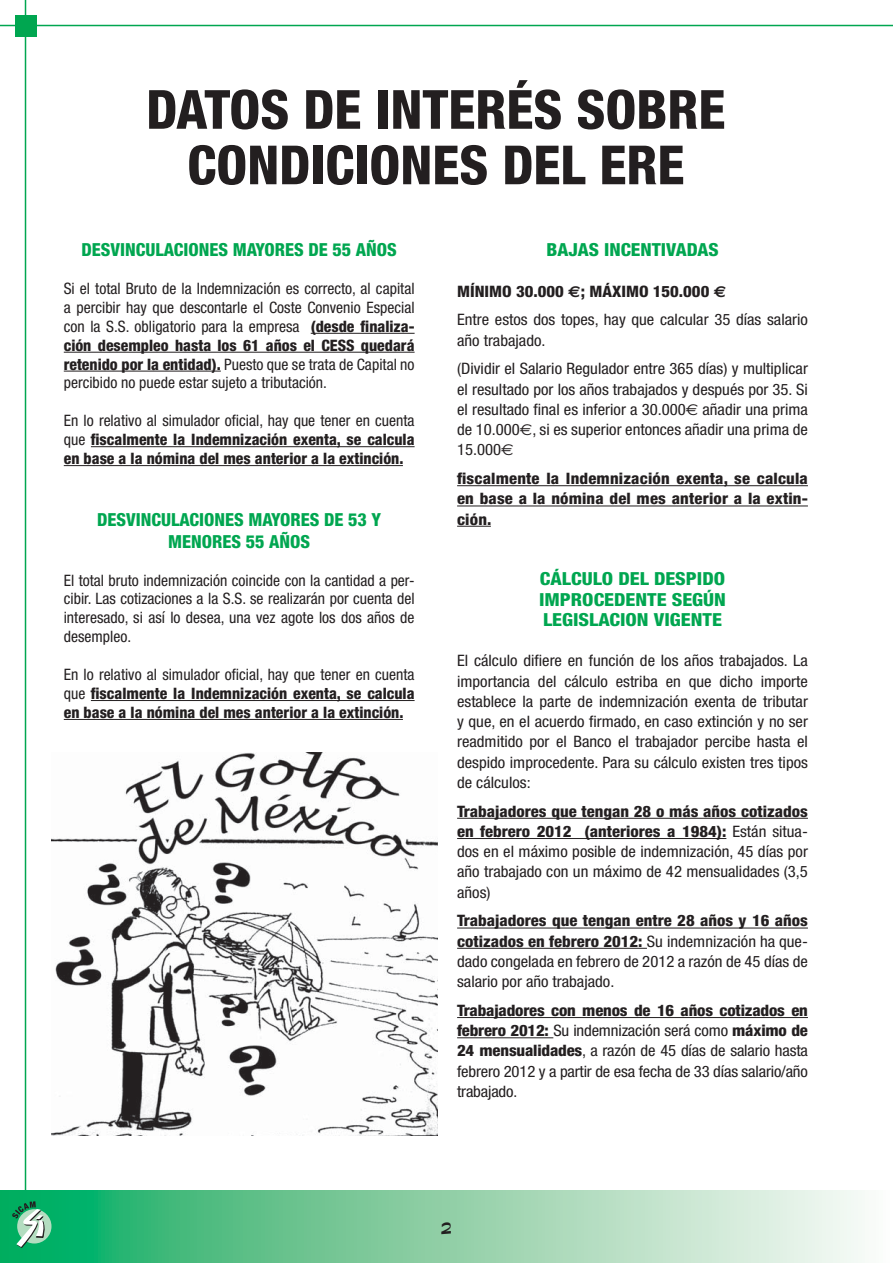
<style>
.page{position:relative;width:893px;height:1263px;background:#fff}
.page>*{position:absolute;margin:0;border:0;box-sizing:border-box;transform-origin:0 0}
.t1{font:800 condensed 54px/55.5px "Helvetica Neue";color:#231f20;text-align:center}
.t2{font:800 condensed 18px/21.6px "Helvetica Neue";color:#00a650;text-align:center}
.t3{font:800 condensed 18px/20.2px "Helvetica Neue";color:#00a650;text-align:justify;scale:1.1 1}
.t4{font:800 condensed 18px "Helvetica Neue";color:#00a650;scale:1.06 1}
.t5{font:18px "Graphite MM 512 523";color:#231f20}
.t6{font:condensed 15.75px/20.2px "Helvetica Neue";color:#231f20;text-align:justify;scale:1.06 1}
.t7{font:condensed 15.75px/18.9px "Helvetica Neue";color:#231f20;text-align:justify}
.t8{font:800 condensed 15.75px/18.9px "Helvetica Neue";color:#231f20;text-align:justify}
.t9{font:800 condensed 15.75px/20.2px "Helvetica Neue";color:#231f20;text-align:justify;scale:1.06 1}
.s1{font-weight:800}
.s2{font-weight:400}
.s3{font-family:"Euro Sans";font-weight:700;font-stretch:normal}
.s4{font-family:"Euro Sans";font-stretch:normal}
</style>
<div class="page">
<div style="left:15px;top:15px;width:21px;height:21px;background:#00a650"></div>
<hr style="left:25px;top:0;width:1px;height:1262px;background:#00a650">
<hr style="left:0;top:25px;width:893px;height:1px;background:#00a650">
<svg style="left:0;top:1191px;width:862px;height:71px;background:#88d0a8"></svg>
<div style="left:17px;top:1209px;width:34px;height:34px;background:#b3ddc0;border-radius:50%"></div>
<svg style="left:12px;top:1201px;width:34px;height:47px"></svg>
<img style="left:51px;top:753px;width:386px;height:382px">
<hr style="left:311px;top:333px;width:104px;height:1px;background:#231f20">
<hr style="left:64px;top:352px;width:351px;height:1px;background:#231f20">
<hr style="left:64px;top:371px;width:157px;height:1px;background:#231f20">
<hr style="left:91px;top:446px;width:324px;height:1px;background:#231f20">
<hr style="left:64px;top:465px;width:339px;height:1px;background:#231f20">
<hr style="left:91px;top:700px;width:324px;height:1px;background:#231f20">
<hr style="left:64px;top:719px;width:339px;height:1px;background:#231f20">
<hr style="left:457px;top:485px;width:351px;height:1px;background:#231f20">
<hr style="left:457px;top:506px;width:351px;height:1px;background:#231f20">
<hr style="left:457px;top:526px;width:34px;height:1px;background:#231f20">
<hr style="left:457px;top:818px;width:351px;height:1px;background:#231f20">
<hr style="left:457px;top:838px;width:269px;height:1px;background:#231f20">
<hr style="left:457px;top:928px;width:351px;height:1px;background:#231f20">
<hr style="left:457px;top:948px;width:190px;height:1px;background:#231f20">
<hr style="left:457px;top:1017px;width:351px;height:1px;background:#231f20">
<hr style="left:457px;top:1037px;width:96px;height:1px;background:#231f20">
<h1 class="t1" style="left:146px;top:86px;width:581px">DATOS DE INTERÉS SOBRE<br>CONDICIONES DEL ERE</h1>
<p class="t2" style="left:81px;top:240px;width:317px">DESVINCULACIONES MAYORES DE 55 AÑOS</p>
<p class="t7" style="left:64px;top:280px;width:352px">Si el total Bruto de la Indemnización es correcto, al capital a percibir hay que descontarle el Coste Convenio Especial con la S.S. obligatorio para la empresa <span class="s1">(desde finaliza&shy;ción desempleo hasta los 61 años el CESS quedará retenido por la entidad).</span> Puesto que se trata de Capital no percibido no puede estar sujeto a tributación.</p>
<p class="t8" style="left:64px;top:412px;width:352px"><span class="s2">En lo relativo al simulador oficial, hay que tener en cuenta que</span> fiscalmente la Indemnización exenta, se calcula en base a la nómina del mes anterior a la extinción.</p>
<p class="t2" style="left:97px;top:510px;width:286px">DESVINCULACIONES MAYORES DE 53 Y<br>MENORES 55 AÑOS</p>
<p class="t7" style="left:64px;top:572px;width:352px">El total bruto indemnización coincide con la cantidad a per&shy;cibir. Las cotizaciones a la S.S. se realizarán por cuenta del interesado, si así lo desea, una vez agote los dos años de desempleo.</p>
<p class="t8" style="left:64px;top:666px;width:352px"><span class="s2">En lo relativo al simulador oficial, hay que tener en cuenta que</span> fiscalmente la Indemnización exenta, se calcula en base a la nómina del mes anterior a la extinción.</p>
<p class="t4" style="left:546px;top:243px;width:164px">BAJAS INCENTIVADAS</p>
<p class="t6" style="left:457px;top:278px;width:332px;line-height:28.8px"><span class="s1">MÍNIMO 30.000</span> <span class="s3">€</span><span class="s1">; MÁXIMO 150.000</span> <span class="s3">€<br></span>Entre estos dos topes, hay que calcular 35 días salario</p>
<p class="t6" style="left:457px;top:327px;width:332px;line-height:28.8px">año trabajado.<br>(Dividir el Salario Regulador entre 365 días) y multiplicar</p>
<p class="t6" style="left:457px;top:380px;width:332px">el resultado por los años trabajados y después por 35. Si el resultado final es inferior a 30.000<span class="s4">€</span> añadir una prima de 10.000<span class="s4">€</span>, si es superior entonces añadir una prima de 15.000<span class="s4">€</span></p>
<p class="t9" style="left:457px;top:470px;width:332px">fiscalmente la Indemnización exenta, se calcula en base a la nómina del mes anterior a la extin&shy;ción.</p>
<p class="t3" style="left:539px;top:570px;width:172px">CÁLCULO DEL DESPIDO IMPROCEDENTE SEGÚN LEGISLACION VIGENTE</p>
<p class="t6" style="left:457px;top:652px;width:332px">El cálculo difiere en función de los años trabajados. La importancia del cálculo estriba en que dicho importe establece la parte de indemnización exenta de tributar y que, en el acuerdo firmado, en caso extinción y no ser readmitido por el Banco el trabajador percibe hasta el despido improcedente. Para su cálculo existen tres tipos de cálculos:</p>
<p class="t6" style="left:457px;top:802px;width:332px"><span class="s1">Trabajadores que tengan 28 o más años cotizados en febrero 2012 (anteriores a 1984):</span> Están situa&shy;dos en el máximo posible de indemnización, 45 días por año trabajado con un máximo de 42 mensualidades (3,5 años)</p>
<p class="t6" style="left:457px;top:912px;width:332px"><span class="s1">Trabajadores que tengan entre 28 años y 16 años cotizados en febrero 2012:</span> Su indemnización ha que&shy;dado congelada en febrero de 2012 a razón de 45 días de salario por año trabajado.</p>
<p class="t6" style="left:457px;top:1001px;width:332px"><span class="s1">Trabajadores con menos de 16 años cotizados en febrero 2012:</span> Su indemnización será como <span class="s1">máximo de 24 mensualidades</span>, a razón de 45 días de salario hasta febrero 2012 y a partir de esa fecha de 33 días salario/año trabajado.</p>
<p class="t5" style="left:441px;top:1222px;width:13px">2</p>
</div>
